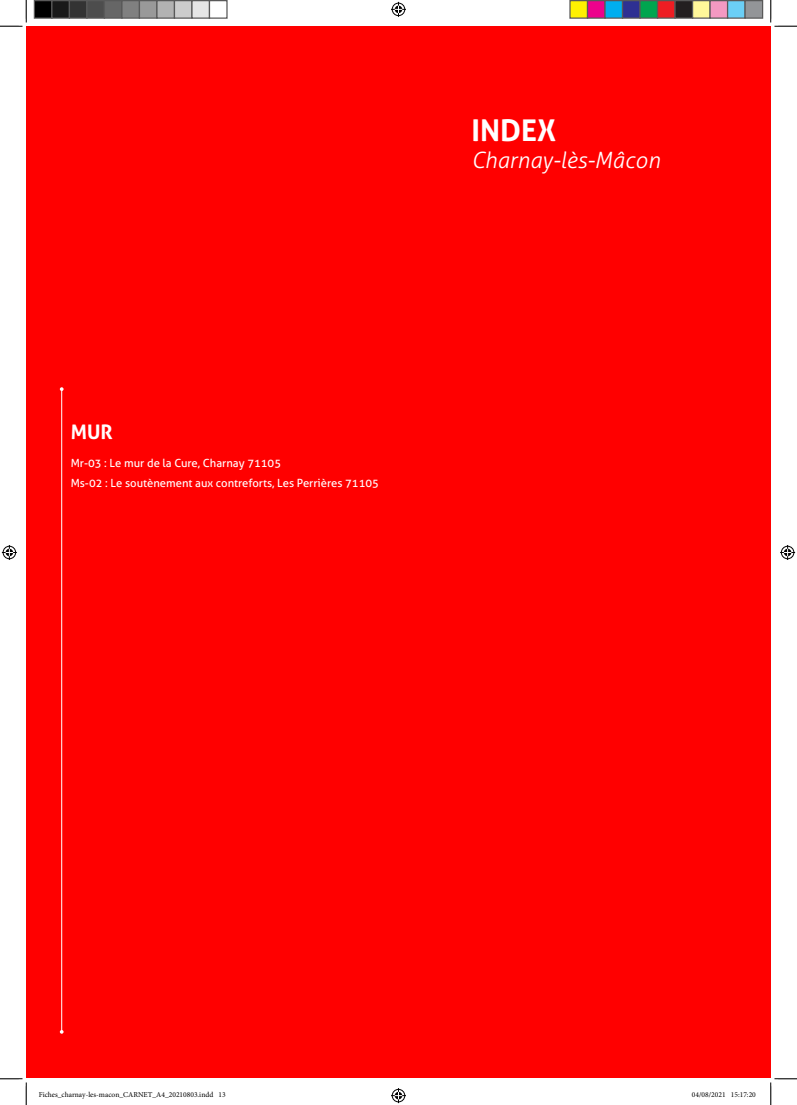
<style>
.page{position:relative;width:797px;height:1105px;background:#fff}
.page>*{position:absolute;margin:0;border:0;box-sizing:border-box;transform-origin:0 0}
.t1{font:700 30px "Aller";color:#fff}
.t2{font:italic 300 22.5px "Aller";color:#fff}
.t3{font:700 20px "Aller";color:#fff}
.t4{font:11.25px/20.6px "Aller";color:#fff}
.t5{font:7.5px "Minion Pro";color:#000}
</style>
<div class="page">
<div style="left:27px;top:27px;width:743px;height:1051px;background:#f00"></div>
<hr style="left:61px;top:389px;width:1px;height:643px;background:#fff">
<svg style="left:60px;top:387px;width:4px;height:4px"></svg>
<svg style="left:60px;top:1030px;width:4px;height:4px"></svg>
<svg style="left:0;top:0;width:27px;height:27px"></svg>
<svg style="left:0;top:1078px;width:27px;height:27px"></svg>
<svg style="left:770px;top:0;width:27px;height:27px"></svg>
<svg style="left:770px;top:1078px;width:27px;height:27px"></svg>
<svg style="left:391px;top:2px;width:15px;height:15px"></svg>
<svg style="left:391px;top:1088px;width:15px;height:15px"></svg>
<svg style="left:2px;top:545px;width:15px;height:15px"></svg>
<svg style="left:780px;top:545px;width:15px;height:15px"></svg>
<div style="left:34px;top:1px;width:18px;height:17px;background:#000"></div>
<div style="left:34px;top:0;width:19px;height:19px;border:1px solid #595959"></div>
<div style="left:52px;top:1px;width:17px;height:17px;background:#191919"></div>
<div style="left:51px;top:0;width:19px;height:19px;border:1px solid #595959"></div>
<div style="left:69px;top:1px;width:18px;height:17px;background:#333"></div>
<div style="left:69px;top:0;width:19px;height:19px;border:1px solid #595959"></div>
<div style="left:87px;top:1px;width:17px;height:17px;background:#4d4d4d"></div>
<div style="left:86px;top:0;width:19px;height:19px;border:1px solid #595959"></div>
<div style="left:104px;top:1px;width:18px;height:17px;background:#666"></div>
<div style="left:104px;top:0;width:19px;height:19px;border:1px solid #595959"></div>
<div style="left:122px;top:1px;width:17px;height:17px;background:#808080"></div>
<div style="left:121px;top:0;width:19px;height:19px;border:1px solid #595959"></div>
<div style="left:139px;top:1px;width:18px;height:17px;background:#999"></div>
<div style="left:139px;top:0;width:19px;height:19px;border:1px solid #595959"></div>
<div style="left:157px;top:1px;width:17px;height:17px;background:#b2b2b2"></div>
<div style="left:156px;top:0;width:19px;height:19px;border:1px solid #595959"></div>
<div style="left:174px;top:1px;width:18px;height:17px;background:#ccc"></div>
<div style="left:174px;top:0;width:19px;height:19px;border:1px solid #595959"></div>
<div style="left:192px;top:1px;width:17px;height:17px;background:#e5e5e5"></div>
<div style="left:191px;top:0;width:19px;height:19px;border:1px solid #595959"></div>
<div style="left:209px;top:0;width:19px;height:19px;border:1px solid #595959"></div>
<div style="left:570px;top:1px;width:17px;height:17px;background:#fff101"></div>
<div style="left:569px;top:0;width:19px;height:19px;border:1px solid #595959"></div>
<div style="left:587px;top:1px;width:18px;height:17px;background:#ed028c"></div>
<div style="left:587px;top:0;width:18px;height:19px;border:1px solid #595959"></div>
<div style="left:605px;top:1px;width:17px;height:17px;background:#00aeef"></div>
<div style="left:604px;top:0;width:19px;height:19px;border:1px solid #595959"></div>
<div style="left:622px;top:1px;width:18px;height:17px;background:#2e3092"></div>
<div style="left:622px;top:0;width:18px;height:19px;border:1px solid #595959"></div>
<div style="left:640px;top:1px;width:17px;height:17px;background:#00a54f"></div>
<div style="left:639px;top:0;width:19px;height:19px;border:1px solid #595959"></div>
<div style="left:657px;top:1px;width:18px;height:17px;background:#ee1d23"></div>
<div style="left:657px;top:0;width:18px;height:19px;border:1px solid #595959"></div>
<div style="left:675px;top:1px;width:17px;height:17px;background:#231f20"></div>
<div style="left:674px;top:0;width:19px;height:19px;border:1px solid #595959"></div>
<div style="left:692px;top:1px;width:18px;height:17px;background:#fff79a"></div>
<div style="left:692px;top:0;width:18px;height:19px;border:1px solid #595959"></div>
<div style="left:710px;top:1px;width:17px;height:17px;background:#f499c2"></div>
<div style="left:709px;top:0;width:19px;height:19px;border:1px solid #595959"></div>
<div style="left:727px;top:1px;width:18px;height:17px;background:#6bcff6"></div>
<div style="left:727px;top:0;width:18px;height:19px;border:1px solid #595959"></div>
<div style="left:745px;top:1px;width:17px;height:17px;background:#939598"></div>
<div style="left:744px;top:0;width:19px;height:19px;border:1px solid #595959"></div>
<h1 class="t1" style="left:471px;top:113px;width:86px">INDEX</h1>
<h2 class="t2" style="left:471px;top:152px;width:190px">Charnay-lès-Mâcon</h2>
<h3 class="t3" style="left:71px;top:419px;width:43px">MUR</h3>
<p class="t4" style="left:71px;top:453px;width:310px">Mr-03 : Le mur de la Cure, Charnay 71105<br>Ms-02 : Le soutènement aux contreforts, Les Perrières 71105</p>
<p class="t5" style="left:39px;top:1092px;width:188px">Fiches_charnay-les-macon_CARNET_A4_20210803.indd 13</p>
<p class="t5" style="left:692px;top:1092px;width:65px">04/08/2021 15:17:20</p>
</div>
